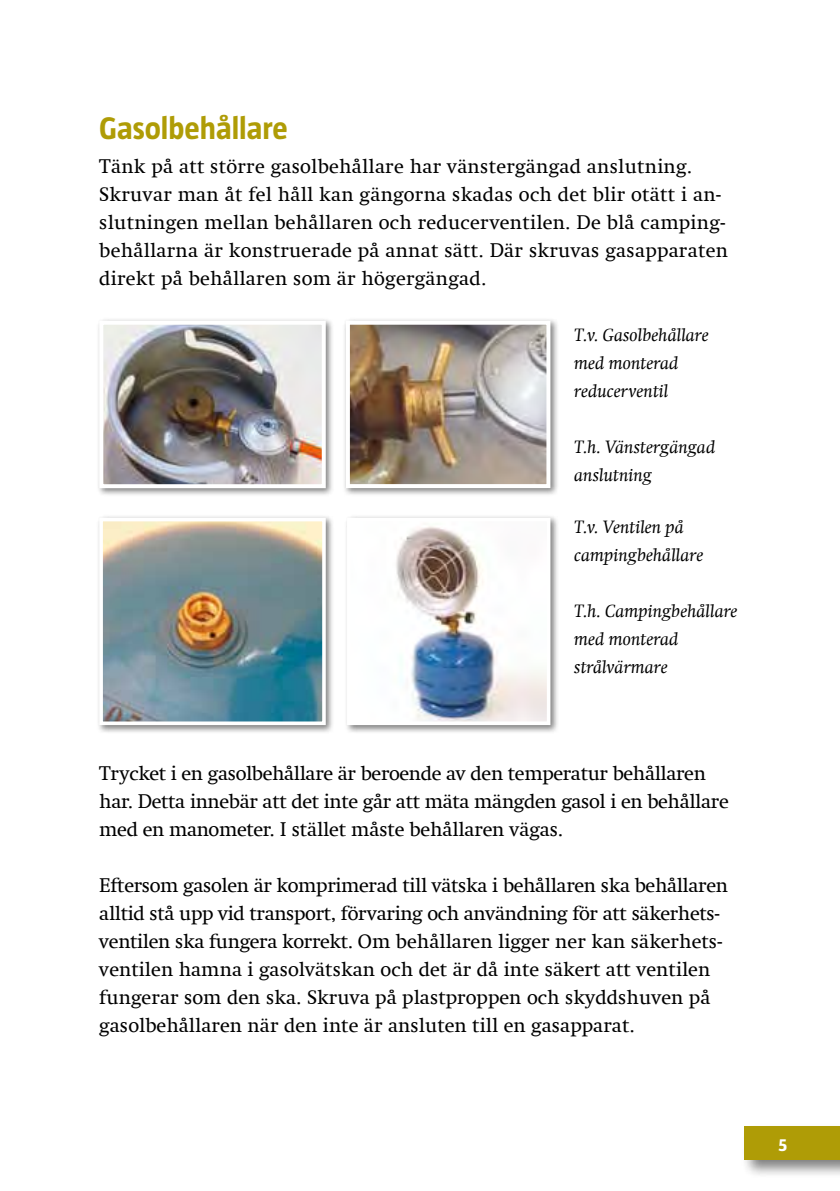
<style>
.page{position:relative;width:840px;height:1191px;background:#fff}
.page>*{position:absolute;margin:0;border:0;box-sizing:border-box;transform-origin:0 0}
.t1{font:700 32px "Taz";color:#af9c06}
.t2{font:20px/28px "Swift Com";color:#000}
.t3{font:20px/28px "Swift Com";letter-spacing:-.02em;color:#000}
.t4{font:italic 18px/28px "Swift Com";color:#000}
.t5{font:700 18px "Taz";color:#fff}
</style>
<div class="page">
<div style="left:740px;top:1123px;width:99px;height:55px;background:#000;opacity:.5"></div>
<div style="left:743px;top:1126px;width:96px;height:33px;background:#af9c06"></div>
<div style="left:343px;top:514px;width:215px;height:220px;background:#000;opacity:.5"></div>
<img style="left:352px;top:523px;width:193px;height:197px">
<div style="left:96px;top:514px;width:238px;height:220px;background:#000;opacity:.5"></div>
<img style="left:104px;top:523px;width:216px;height:197px">
<div style="left:99px;top:518px;width:226px;height:207px;border:4px solid #fff"></div>
<div style="left:96px;top:317px;width:238px;height:180px;background:#000;opacity:.5"></div>
<img style="left:104px;top:326px;width:216px;height:157px">
<div style="left:99px;top:321px;width:226px;height:167px;border:4px solid #fff"></div>
<div style="left:342px;top:317px;width:217px;height:179px;background:#000;opacity:.5"></div>
<img style="left:351px;top:326px;width:194px;height:157px">
<div style="left:346px;top:321px;width:204px;height:167px;border:4px solid #fff"></div>
<h1 class="t1" style="left:99px;top:110px;width:190px">Gasolbehållare</h1>
<p class="t2" style="left:99px;top:152px;width:629px">Tänk på att större gasolbehållare har vänstergängad anslutning.<br>Skruvar man åt fel håll kan gängorna skadas och det blir otätt i an&shy;slutningen mellan behållaren och reducerventilen. De blå camping&shy;behållarna är konstruerade på annat sätt. Där skruvas gasapparaten direkt på behållaren som är högergängad.</p>
<p class="t4" style="left:574px;top:320px;width:136px">T.v. Gasolbehållare med monterad reducerventil</p>
<p class="t4" style="left:574px;top:433px;width:143px">T.h. Vänstergängad anslutning</p>
<p class="t4" style="left:574px;top:513px;width:131px">T.v. Ventilen på campingbehållare</p>
<p class="t4" style="left:574px;top:597px;width:165px">T.h. Campingbehållare med monterad strålvärmare</p>
<p class="t3" style="left:99px;top:759px;width:630px">Trycket i en gasolbehållare är beroende av den temperatur behållaren har. Detta innebär att det inte går att mäta mängden gasol i en behållare med en manometer. I stället måste behållaren vägas.</p>
<p class="t2" style="left:99px;top:871px;width:630px">Eftersom gasolen är komprimerad till vätska i behållaren ska behållaren alltid stå upp vid transport, förvaring och användning för att säkerhets&shy;ventilen ska fungera korrekt. Om behållaren ligger ner kan säkerhets&shy;ventilen hamna i gasolvätskan och det är då inte säkert att ventilen fungerar som den ska. Skruva på plastproppen och skyddshuven på gasolbehållaren när den inte är ansluten till en gasapparat.</p>
<p class="t5" style="left:778px;top:1134px;width:10px">5</p>
</div>
